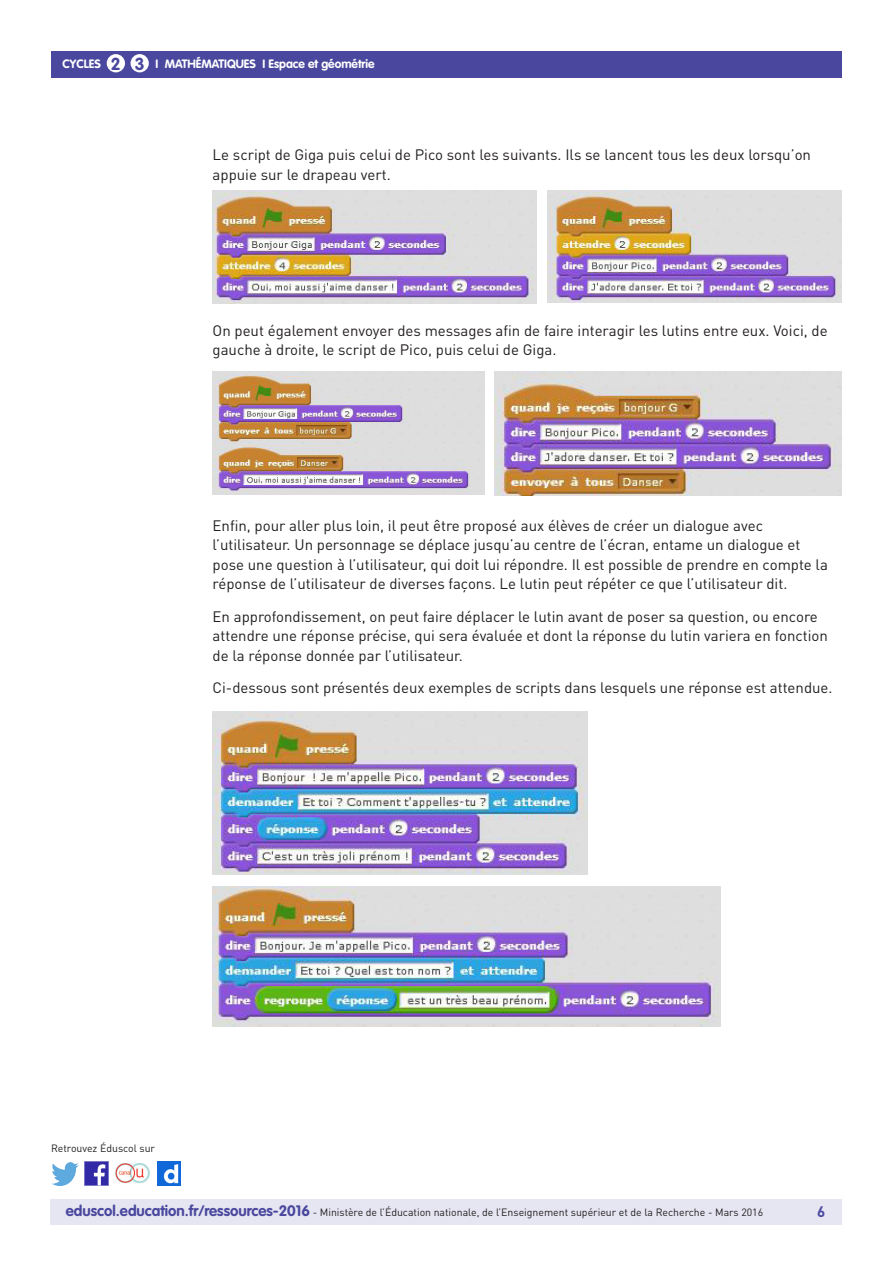
<style>
.page{position:relative;width:893px;height:1263px;background:#fff}
.page>*{position:absolute;margin:0;border:0;box-sizing:border-box;transform-origin:0 0}
.t1{font:700 17.25px "VAG Rounded Std";color:#4a489e}
._06_Texte_courant{font:15px/19.5px "DIN Pro";color:#231f20}
.t2{font:700 15px "DIN Pro";color:#4a489e}
.t3{font:700 12px "VAG Rounded Std";color:#fff}
.t4{font:10.5px "DIN Pro";color:#231f20}
.s1{font-family:"VAG Rounded Std";font-weight:700;font-size:15px;color:#4a489e}
</style>
<div class="page">
<div style="left:50px;top:1199px;width:791px;height:26px;background:#e6e5f2"></div>
<div style="left:51px;top:51px;width:791px;height:27px;background:#4a489e"></div>
<div style="left:107px;top:54px;width:18px;height:18px;background:#fff;border-radius:50%"></div>
<div style="left:131px;top:54px;width:18px;height:18px;background:#fff;border-radius:50%"></div>
<img style="left:85px;top:1162px;width:23px;height:23px">
<img style="left:51px;top:1163px;width:28px;height:22px">
<img style="left:158px;top:1162px;width:22px;height:23px">
<img style="left:115px;top:1163px;width:35px;height:21px">
<img style="left:213px;top:190px;width:324px;height:113px">
<img style="left:548px;top:190px;width:293px;height:112px">
<img style="left:213px;top:371px;width:272px;height:124px">
<img style="left:494px;top:371px;width:348px;height:125px">
<img style="left:213px;top:711px;width:374px;height:164px">
<img style="left:213px;top:887px;width:507px;height:139px">
<p class="t3" style="left:63px;top:57px;width:40px">CYCLES</p>
<p class="t3" style="left:156px;top:57px;width:221px">I MATHÉMATIQUES I Espace et géométrie</p>
<p class="t1" style="left:111px;top:53px;width:35px">2 3</p>
<p class="_06_Texte_courant" style="left:213px;top:145px;width:600px">Le script de Giga puis celui de Pico sont les suivants. Ils se lancent tous les deux lorsqu’on appuie sur le drapeau vert.</p>
<p class="_06_Texte_courant" style="left:213px;top:320px;width:616px">On peut également envoyer des messages afin de faire interagir les lutins entre eux. Voici, de gauche à droite, le script de Pico, puis celui de Giga.</p>
<p class="_06_Texte_courant" style="left:213px;top:515px;width:617px">Enfin, pour aller plus loin, il peut être proposé aux élèves de créer un dialogue avec l’utilisateur. Un personnage se déplace jusqu’au centre de l’écran, entame un dialogue et pose une question à l’utilisateur, qui doit lui répondre. Il est possible de prendre en compte la réponse de l’utilisateur de diverses façons. Le lutin peut répéter ce que l’utilisateur dit.</p>
<p class="_06_Texte_courant" style="left:213px;top:606px;width:617px">En approfondissement, on peut faire déplacer le lutin avant de poser sa question, ou encore attendre une réponse précise, qui sera évaluée et dont la réponse du lutin variera en fonction de la réponse donnée par l’utilisateur.</p>
<p class="_06_Texte_courant" style="left:213px;top:677px;width:621px">Ci-dessous sont présentés deux exemples de scripts dans lesquels une réponse est attendue.</p>
<p class="t4" style="left:51px;top:1141px;width:106px">Retrouvez Éduscol sur</p>
<p class="t4" style="left:66px;top:1205px;width:699px"><span class="s1">eduscol.education.fr/ressources-2016</span> - Ministère de l’Éducation nationale, de l’Enseignement supérieur et de la Recherche - Mars 2016</p>
<p class="t2" style="left:817px;top:1201px;width:10px">6</p>
</div>
